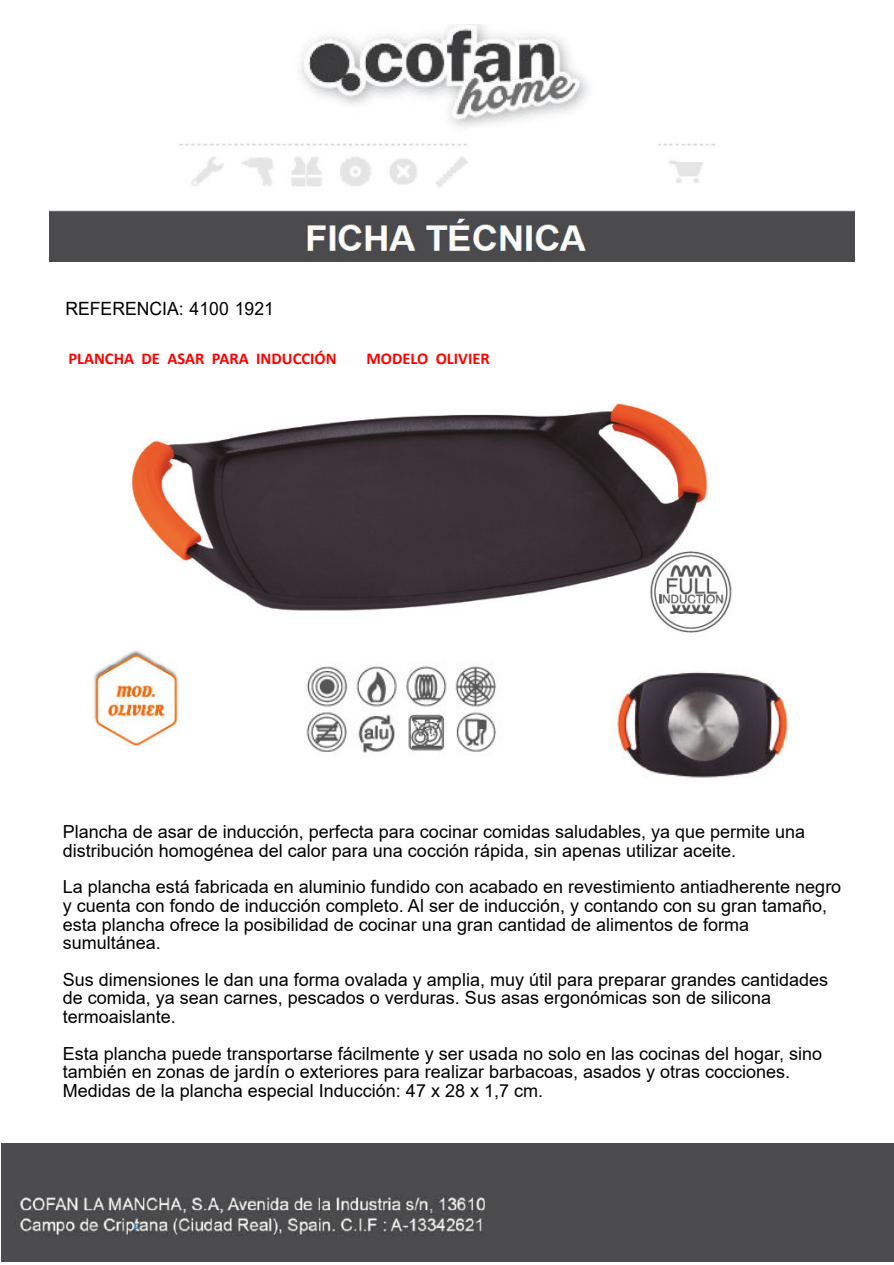
<style>
.page{position:relative;width:894px;height:1265px;background:#fff}
.page>*{position:absolute;margin:0;border:0;box-sizing:border-box;transform-origin:0 0}
.t1{font:18.3px "Arial";color:#000;scale:.96 1}
.t2{font:18px/18.6px "Arial";color:#000}
.t3{font:700 16.5px "Calibri";color:#f00}
</style>
<div class="page">
<img style="left:50px;top:24px;width:805px;height:237px">
<img style="left:1px;top:1143px;width:893px;height:118px">
<img style="left:130px;top:403px;width:602px;height:230px">
<img style="left:611px;top:671px;width:179px;height:107px">
<img style="left:306px;top:666px;width:191px;height:89px">
<img style="left:93px;top:650px;width:85px;height:96px">
<p class="t1" style="left:65px;top:302px;width:219px">REFERENCIA: 4100 1921</p>
<p class="t3" style="left:68px;top:352px;width:270px">PLANCHA DE ASAR PARA INDUCCIÓN</p>
<p class="t3" style="left:366px;top:352px;width:125px">MODELO OLIVIER</p>
<p class="t2" style="left:63px;top:824px;width:744px">Plancha de asar de inducción, perfecta para cocinar comidas saludables, ya que permite una distribución homogénea del calor para una cocción rápida, sin apenas utilizar aceite.</p>
<p class="t2" style="left:63px;top:879px;width:780px">La plancha está fabricada en aluminio fundido con acabado en revestimiento antiadherente negro y cuenta con fondo de inducción completo. Al ser de inducción, y contando con su gran tamaño, esta plancha ofrece la posibilidad de cocinar una gran cantidad de alimentos de forma sumultánea.</p>
<p class="t2" style="left:63px;top:972px;width:767px">Sus dimensiones le dan una forma ovalada y amplia, muy útil para preparar grandes cantidades de comida, ya sean carnes, pescados o verduras. Sus asas ergonómicas son de silicona termoaislante.</p>
<p class="t2" style="left:63px;top:1045px;width:761px">Esta plancha puede transportarse fácilmente y ser usada no solo en las cocinas del hogar, sino también en zonas de jardín o exteriores para realizar barbacoas, asados y otras cocciones.<br>Medidas de la plancha especial Inducción: 47 x 28 x 1,7 cm.</p>
</div>
